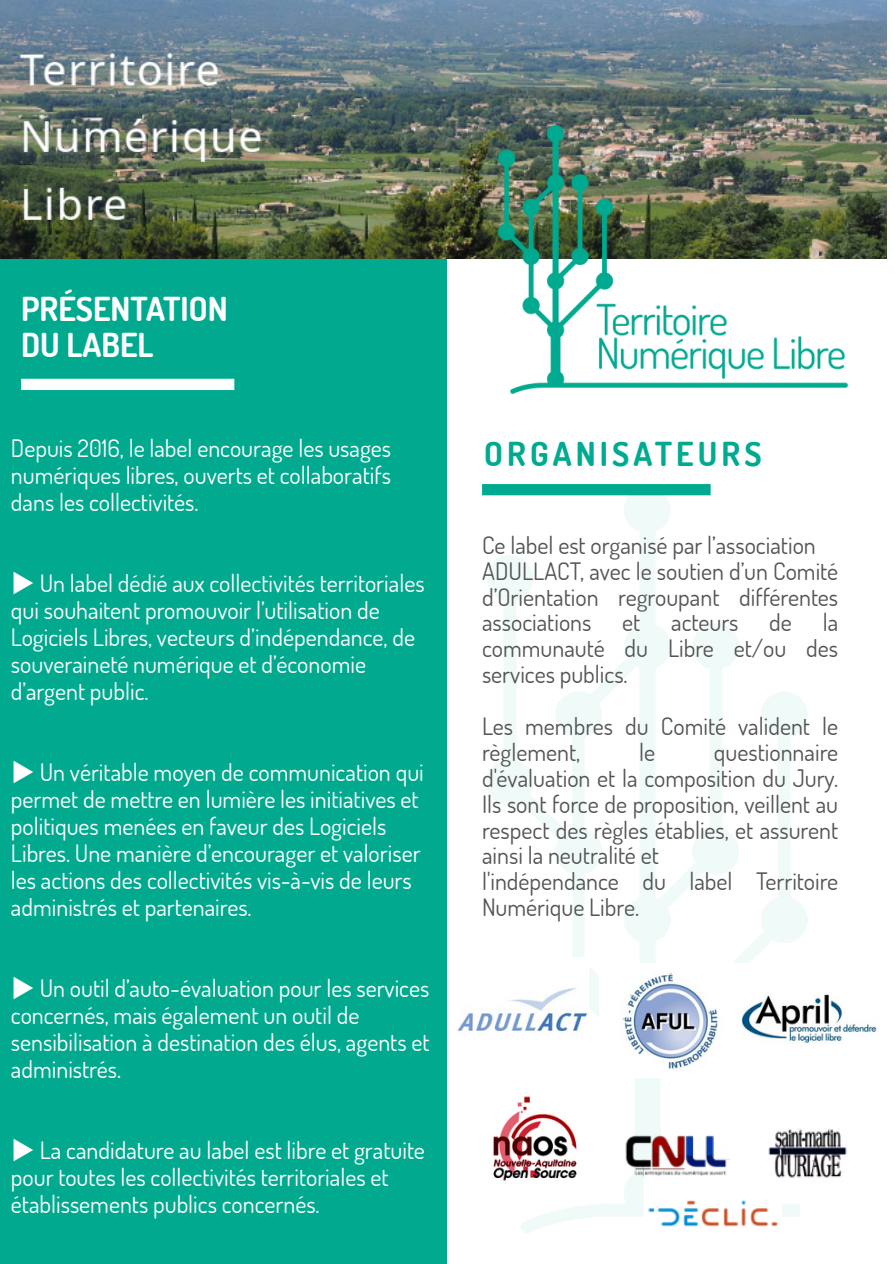
<style>
.page{position:relative;width:894px;height:1264px;background:#fff}
.page>*{position:absolute;margin:0;border:0;box-sizing:border-box;transform-origin:0 0}
.t1{font:700 33px/36px "Dosis";color:#fff}
.t2{font:700 33px "Dosis";letter-spacing:.125em;color:#00aa90}
.t3{font:24px/27px "Dosis";color:#fff}
.t4{font:24px/26px "Dosis";color:#545454;text-align:justify}
.s1{font-family:"Noto Sans CJ Ksc"}
</style>
<div class="page">
<div style="left:0;top:0;width:447px;height:1263px;background:#01aa8f"></div>
<img style="left:0;top:0;width:886px;height:259px">
<img style="left:8px;top:25px;width:359px;height:234px">
<img style="left:492px;top:120px;width:361px;height:275px">
<div style="left:21px;top:379px;width:213px;height:11px;background:#fff"></div>
<img style="left:482px;top:484px;width:326px;height:750px">
<div style="left:482px;top:484px;width:228px;height:11px;background:#00aa90"></div>
<img style="left:457px;top:957px;width:131px;height:106px">
<img style="left:599px;top:963px;width:141px;height:114px">
<img style="left:741px;top:963px;width:135px;height:108px">
<img style="left:482px;top:1087px;width:116px;height:103px">
<img style="left:622px;top:1119px;width:225px;height:115px">
<p class="t1" style="left:21px;top:289px;width:208px">PRÉSENTATION<br>DU LABEL</p>
<p class="t3" style="left:11px;top:434px;width:381px;text-align:justify">Depuis 2016, le label encourage les usages numériques libres, ouverts et collaboratifs dans les collectivités.</p>
<p class="t3" style="left:11px;top:569px;width:415px"><span class="s1">▶</span> Un label dédié aux collectivités territoriales qui souhaitent promouvoir l’utilisation de Logiciels Libres, vecteurs d’indépendance, de souveraineté numérique et d’économie d’argent public.</p>
<p class="t3" style="left:11px;top:758px;width:414px"><span class="s1">▶</span> Un véritable moyen de communication qui permet de mettre en lumière les initiatives et</p>
<h1 class="t3" style="left:11px;top:812px;width:411px">politiques menées en faveur des Logiciels<br>Libres. Une manière d’encourager et valoriser les actions des collectivités vis-à-vis de leurs</h1>
<p class="t3" style="left:11px;top:893px;width:242px">administrés et partenaires.</p>
<p class="t3" style="left:11px;top:974px;width:420px"><span class="s1">▶</span> Un outil d’auto-évaluation pour les services concernés, mais également un outil de sensibilisation à destination des élus, agents et</p>
<p class="t3" style="left:11px;top:1055px;width:112px">administrés.</p>
<p class="t3" style="left:11px;top:1136px;width:415px"><span class="s1">▶</span> La candidature au label est libre et gratuite pour toutes les collectivités territoriales et établissements publics concernés.</p>
<p class="t2" style="left:484px;top:432px;width:279px">ORGANISATEURS</p>
<p class="t4" style="left:482px;top:531px;width:335px">Ce label est organisé par l’association</p>
<p class="t4" style="left:482px;top:557px;width:357px">ADULLACT, avec le soutien d’un Comité d’Orientation regroupant différentes associations</p>
<p class="t4" style="left:482px;top:609px;width:357px;text-indent:340px">la communauté du Libre et/ou des services publics.</p>
<p class="t4" style="left:482px;top:712px;width:357px">Les membres du Comité valident le règlement,</p>
<p class="t4" style="left:622px;top:609px;width:20px">et</p>
<p class="t4" style="left:671px;top:609px;width:69px">acteurs</p>
<p class="t4" style="left:769px;top:609px;width:24px">de</p>
<p class="t4" style="left:639px;top:738px;width:17px">le</p>
<p class="t4" style="left:482px;top:738px;width:357px;text-indent:232px">questionnaire d'évaluation et la composition du Jury.<br>Ils sont force de proposition, veillent au respect des règles établies, et assurent ainsi la neutralité et</p>
<p class="t4" style="left:482px;top:867px;width:357px">l'indépendance du label Territoire<br>Numérique Libre.</p>
</div>
